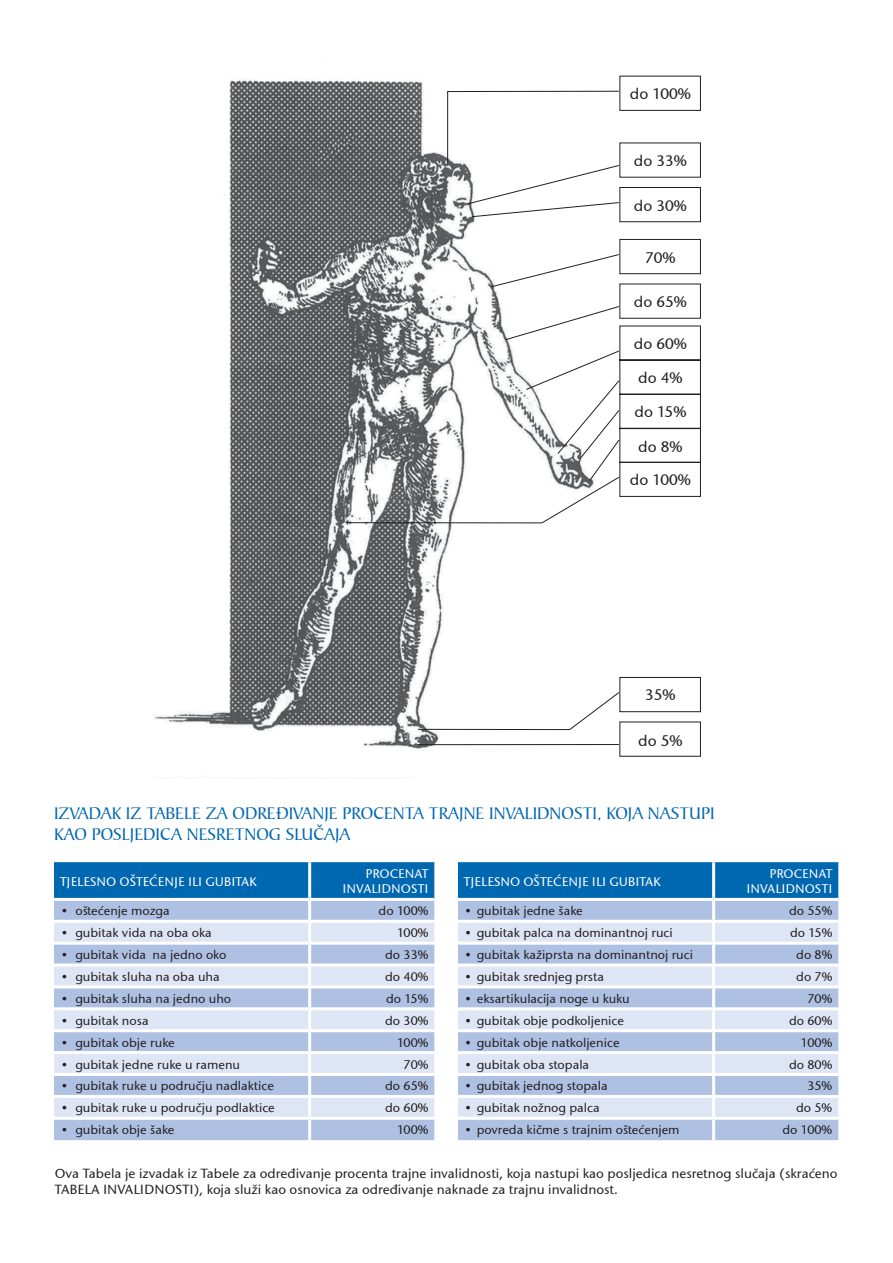
<style>
.page{position:relative;width:893px;height:1263px;background:#fff}
.page>*{position:absolute;margin:0;border:0;box-sizing:border-box;transform-origin:0 0}
.t1{font:18px/21.6px "Baker Signet BT";color:#0067b1}
.t2{font:500 15.6px/34px "Stone San Itc TEE";color:#231f20;text-align:center}
.t3{font:500 13.5px/16.2px "Stone San Itc TEE";color:#231f20}
.t4{font:500 12.75px "Stone San Itc TEE";color:#231f20}
.t5{font:500 12.75px/15.3px "Stone San Itc TEE";color:#fff;text-align:right}
</style>
<div class="page">
<img style="left:154px;top:75px;width:547px;height:656px">
<div style="left:54px;top:862px;width:380px;height:36px;background:#0067b1"></div>
<div style="left:54px;top:901px;width:380px;height:239px;background:#aec1e3"></div>
<svg style="left:54px;top:923px;width:380px;height:194px;fill:#dee5f4"></svg>
<hr style="left:308px;top:862px;width:3px;height:36px;background:#fff">
<hr style="left:308px;top:901px;width:3px;height:19px;background:#fff">
<hr style="left:54px;top:920px;width:256px;height:3px;background:#fff">
<hr style="left:310px;top:920px;width:124px;height:3px;background:#fff">
<hr style="left:308px;top:923px;width:3px;height:19px;background:#fff">
<hr style="left:54px;top:942px;width:256px;height:3px;background:#fff">
<hr style="left:310px;top:942px;width:124px;height:3px;background:#fff">
<hr style="left:308px;top:945px;width:3px;height:18px;background:#fff">
<hr style="left:54px;top:963px;width:256px;height:3px;background:#fff">
<hr style="left:310px;top:963px;width:124px;height:3px;background:#fff">
<hr style="left:308px;top:966px;width:3px;height:19px;background:#fff">
<hr style="left:54px;top:985px;width:256px;height:3px;background:#fff">
<hr style="left:310px;top:985px;width:124px;height:3px;background:#fff">
<hr style="left:308px;top:988px;width:3px;height:19px;background:#fff">
<hr style="left:54px;top:1007px;width:256px;height:3px;background:#fff">
<hr style="left:310px;top:1007px;width:124px;height:3px;background:#fff">
<hr style="left:308px;top:1010px;width:3px;height:19px;background:#fff">
<hr style="left:54px;top:1029px;width:256px;height:3px;background:#fff">
<hr style="left:310px;top:1029px;width:124px;height:3px;background:#fff">
<hr style="left:308px;top:1032px;width:3px;height:19px;background:#fff">
<hr style="left:54px;top:1051px;width:256px;height:3px;background:#fff">
<hr style="left:310px;top:1051px;width:124px;height:3px;background:#fff">
<hr style="left:308px;top:1054px;width:3px;height:19px;background:#fff">
<hr style="left:54px;top:1073px;width:256px;height:3px;background:#fff">
<hr style="left:310px;top:1073px;width:124px;height:3px;background:#fff">
<hr style="left:308px;top:1076px;width:3px;height:19px;background:#fff">
<hr style="left:54px;top:1095px;width:256px;height:3px;background:#fff">
<hr style="left:310px;top:1095px;width:124px;height:3px;background:#fff">
<hr style="left:308px;top:1098px;width:3px;height:19px;background:#fff">
<hr style="left:54px;top:1117px;width:256px;height:3px;background:#fff">
<hr style="left:310px;top:1117px;width:124px;height:3px;background:#fff">
<hr style="left:308px;top:1120px;width:3px;height:20px;background:#fff">
<div style="left:458px;top:862px;width:380px;height:36px;background:#0067b1"></div>
<div style="left:458px;top:901px;width:380px;height:239px;background:#aec1e3"></div>
<svg style="left:458px;top:923px;width:380px;height:194px;fill:#dee5f4"></svg>
<hr style="left:712px;top:862px;width:3px;height:36px;background:#fff">
<hr style="left:712px;top:901px;width:3px;height:19px;background:#fff">
<hr style="left:458px;top:920px;width:256px;height:3px;background:#fff">
<hr style="left:714px;top:920px;width:124px;height:3px;background:#fff">
<hr style="left:712px;top:923px;width:3px;height:19px;background:#fff">
<hr style="left:458px;top:942px;width:256px;height:3px;background:#fff">
<hr style="left:714px;top:942px;width:124px;height:3px;background:#fff">
<hr style="left:712px;top:945px;width:3px;height:18px;background:#fff">
<hr style="left:458px;top:963px;width:256px;height:3px;background:#fff">
<hr style="left:714px;top:963px;width:124px;height:3px;background:#fff">
<hr style="left:712px;top:966px;width:3px;height:19px;background:#fff">
<hr style="left:458px;top:985px;width:256px;height:3px;background:#fff">
<hr style="left:714px;top:985px;width:124px;height:3px;background:#fff">
<hr style="left:712px;top:988px;width:3px;height:19px;background:#fff">
<hr style="left:458px;top:1007px;width:256px;height:3px;background:#fff">
<hr style="left:714px;top:1007px;width:124px;height:3px;background:#fff">
<hr style="left:712px;top:1010px;width:3px;height:19px;background:#fff">
<hr style="left:458px;top:1029px;width:256px;height:3px;background:#fff">
<hr style="left:714px;top:1029px;width:124px;height:3px;background:#fff">
<hr style="left:712px;top:1032px;width:3px;height:19px;background:#fff">
<hr style="left:458px;top:1051px;width:256px;height:3px;background:#fff">
<hr style="left:714px;top:1051px;width:124px;height:3px;background:#fff">
<hr style="left:712px;top:1054px;width:3px;height:19px;background:#fff">
<hr style="left:458px;top:1073px;width:256px;height:3px;background:#fff">
<hr style="left:714px;top:1073px;width:124px;height:3px;background:#fff">
<hr style="left:712px;top:1076px;width:3px;height:19px;background:#fff">
<hr style="left:458px;top:1095px;width:256px;height:3px;background:#fff">
<hr style="left:714px;top:1095px;width:124px;height:3px;background:#fff">
<hr style="left:712px;top:1098px;width:3px;height:19px;background:#fff">
<hr style="left:458px;top:1117px;width:256px;height:3px;background:#fff">
<hr style="left:714px;top:1117px;width:124px;height:3px;background:#fff">
<hr style="left:712px;top:1120px;width:3px;height:20px;background:#fff">
<svg style="left:345px;top:76px;width:356px;height:681px"></svg>
<p class="t2" style="left:630px;top:77px;width:63px">do 100%</p>
<p class="t2" style="left:634px;top:144px;width:54px">do 33%</p>
<p class="t2" style="left:634px;top:189px;width:54px">do 30%</p>
<p class="t2" style="left:645px;top:241px;width:32px">70%</p>
<p class="t2" style="left:634px;top:285px;width:54px">do 65%</p>
<p class="t2" style="left:630px;top:327px;width:63px">do 60% do 4% do 15% do 8% do 100%</p>
<p class="t2" style="left:645px;top:678px;width:32px">35%</p>
<p class="t2" style="left:638px;top:724px;width:46px">do 5%</p>
<h1 class="t1" style="left:54px;top:802px;width:662px">IZVADAK IZ TABELE ZA ODRE-DIVANJE PROCENTA TRAJNE INVALIDNOSTI, KOJA NASTUPI<br>KAO POSLJEDICA NESRETNOG SLUČAJA</h1>
<p class="t5" style="left:60px;top:874px;width:198px">TJELESNO OŠTEĆENJE ILI GUBITAK</p>
<p class="t5" style="left:343px;top:866px;width:87px">PROCENAT<br>INVALIDNOSTI</p>
<p class="t4" style="left:60px;top:903px;width:111px">• oštećenje mozga</p>
<p class="t4" style="left:379px;top:903px;width:51px">do 100%</p>
<p class="t4" style="left:60px;top:925px;width:153px">• gubitak vida na oba oka</p>
<p class="t4" style="left:397px;top:925px;width:33px">100%</p>
<p class="t4" style="left:60px;top:947px;width:168px">• gubitak vida na jedno oko</p>
<p class="t4" style="left:385px;top:947px;width:45px">do 33%</p>
<p class="t4" style="left:60px;top:969px;width:161px">• gubitak sluha na oba uha</p>
<p class="t4" style="left:385px;top:969px;width:45px">do 40%</p>
<p class="t4" style="left:60px;top:991px;width:173px">• gubitak sluha na jedno uho</p>
<p class="t4" style="left:386px;top:991px;width:44px">do 15%</p>
<p class="t4" style="left:60px;top:1013px;width:90px">• gubitak nosa</p>
<p class="t4" style="left:385px;top:1013px;width:45px">do 30%</p>
<p class="t4" style="left:60px;top:1034px;width:116px">• gubitak obje ruke</p>
<p class="t4" style="left:397px;top:1034px;width:33px">100%</p>
<p class="t4" style="left:60px;top:1056px;width:182px">• gubitak jedne ruke u ramenu</p>
<p class="t4" style="left:404px;top:1056px;width:26px">70%</p>
<p class="t4" style="left:60px;top:1078px;width:215px">• gubitak ruke u području nadlaktice</p>
<p class="t4" style="left:385px;top:1078px;width:45px">do 65%</p>
<p class="t4" style="left:60px;top:1100px;width:216px">• gubitak ruke u području podlaktice</p>
<p class="t4" style="left:385px;top:1100px;width:45px">do 60%</p>
<p class="t4" style="left:60px;top:1122px;width:116px">• gubitak obje šake</p>
<p class="t4" style="left:397px;top:1122px;width:33px">100%</p>
<p class="t5" style="left:464px;top:874px;width:198px">TJELESNO OŠTEĆENJE ILI GUBITAK</p>
<p class="t5" style="left:747px;top:866px;width:87px">PROCENAT<br>INVALIDNOSTI</p>
<p class="t4" style="left:464px;top:903px;width:120px">• gubitak jedne šake</p>
<p class="t4" style="left:789px;top:903px;width:45px">do 55%</p>
<p class="t4" style="left:464px;top:925px;width:210px">• gubitak palca na dominantnoj ruci</p>
<p class="t4" style="left:790px;top:925px;width:44px">do 15%</p>
<p class="t4" style="left:464px;top:947px;width:231px">• gubitak kažiprsta na dominantnoj ruci</p>
<p class="t4" style="left:796px;top:947px;width:38px">do 8%</p>
<p class="t4" style="left:464px;top:969px;width:142px">• gubitak srednjeg prsta</p>
<p class="t4" style="left:796px;top:969px;width:38px">do 7%</p>
<p class="t4" style="left:464px;top:991px;width:167px">• eksartikulacija noge u kuku</p>
<p class="t4" style="left:807px;top:991px;width:26px">70%</p>
<p class="t4" style="left:464px;top:1013px;width:162px">• gubitak obje podkoljenice</p>
<p class="t4" style="left:789px;top:1013px;width:45px">do 60%</p>
<p class="t4" style="left:464px;top:1034px;width:157px">• gubitak obje natkoljenice</p>
<p class="t4" style="left:801px;top:1034px;width:33px">100%</p>
<p class="t4" style="left:464px;top:1056px;width:127px">• gubitak oba stopala</p>
<p class="t4" style="left:789px;top:1056px;width:45px">do 80%</p>
<p class="t4" style="left:464px;top:1078px;width:145px">• gubitak jednog stopala</p>
<p class="t4" style="left:807px;top:1078px;width:26px">35%</p>
<p class="t4" style="left:464px;top:1100px;width:137px">• gubitak nožnog palca</p>
<p class="t4" style="left:796px;top:1100px;width:38px">do 5%</p>
<p class="t4" style="left:464px;top:1122px;width:217px">• povreda kičme s trajnim oštećenjem</p>
<p class="t4" style="left:782px;top:1122px;width:51px">do 100%</p>
<p class="t3" style="left:55px;top:1165px;width:784px">Ova Tabela je izvadak iz Tabele za određivanje procenta trajne invalidnosti, koja nastupi kao posljedica nesretnog slučaja (skraćeno<br>TABELA INVALIDNOSTI), koja služi kao osnovica za određivanje naknade za trajnu invalidnost.</p>
</div>
